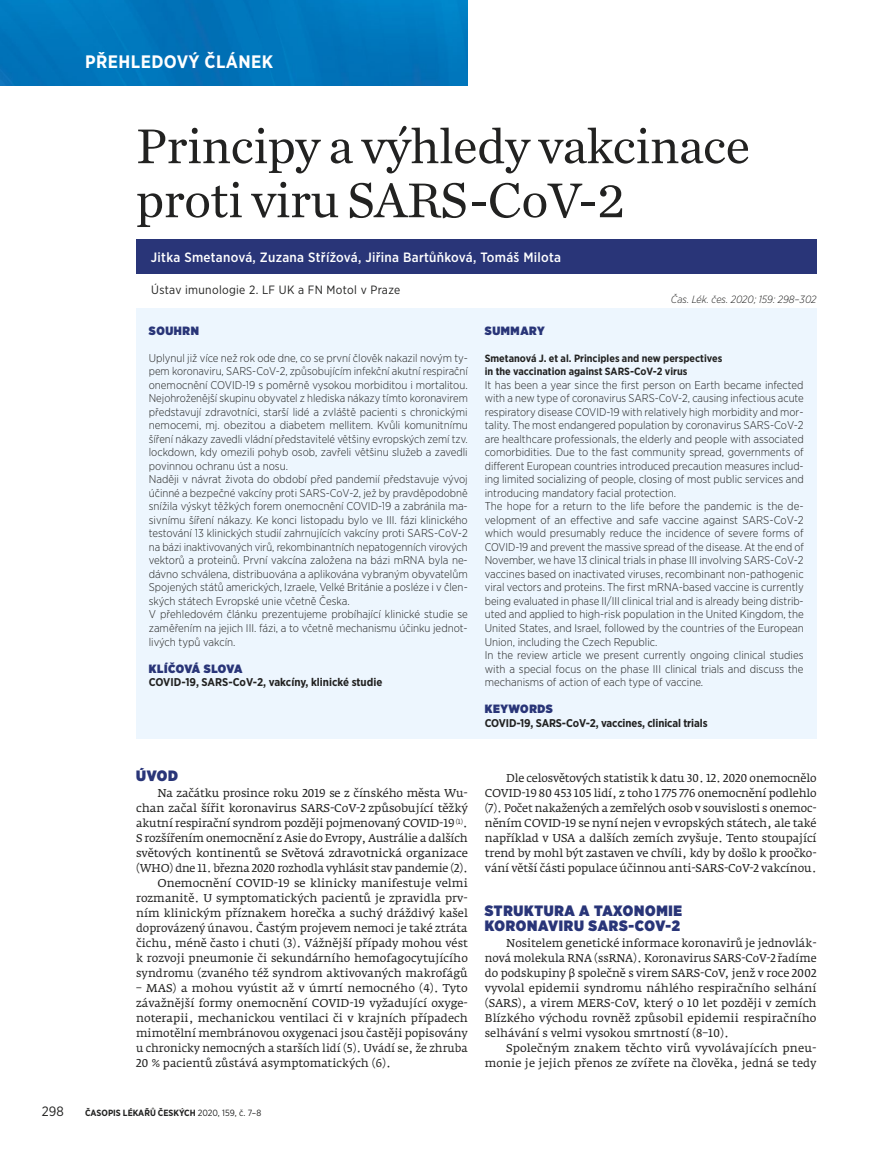
<style>
.page{position:relative;width:893px;height:1149px;background:#fff}
.page>*{position:absolute;margin:0;border:0;box-sizing:border-box;transform-origin:0 0}
.titul{font:51px/54px "Chronicle Text G1";letter-spacing:-.01em;color:#222221}
.t1{font:700 18px "Gotham Narrow";letter-spacing:.025em;color:#fff}
.mezititulek_1{font:900 15px/15px "Gotham Narrow";letter-spacing:.05em;color:#293578}
.autor_jmeno{font:500 13.5px "Gotham Narrow";letter-spacing:.02em;color:#fff}
.t2{font:13.5px "Gotham Narrow";color:#222221}
.autor_jmeno-2{font:12px "Gotham Narrow";letter-spacing:.025em;color:#222221}
.mezititulek_predek{font:900 12px "Gotham Narrow";letter-spacing:.05em;color:#293578}
.mezititulek_predek-2{font:900 12px "Gotham Narrow";letter-spacing:.025em;color:#293578}
.souhrn{font:300 11.25px/13.5px "Gotham Narrow";color:#222221;text-align:justify}
.text_NOVY{font:11.25px/15px "Fedra Serif A Pro";color:#222221;text-align:justify}
.klicova_slova{font:700 11.25px "Gotham Narrow";letter-spacing:-.01em;color:#222221}
.mezititulek_predek-3{font:700 10.5px/13.5px "Gotham Narrow";color:#222221}
.citace{font:italic 300 10.5px "Gotham Narrow";color:#222221}
.t3{font:700 9px "Gotham Narrow";color:#222221}
.s1{font-weight:400}
</style>
<div class="page">
<img style="left:0;top:0;width:468px;height:85px">
<div style="left:136px;top:308px;width:680px;height:431px;background:#edf6fe"></div>
<div style="left:136px;top:239px;width:680px;height:34px;background:#293578"></div>
<h2 class="t1" style="left:85px;top:50px;width:190px">PŘEHLEDOVÝ ČLÁNEK</h2>
<p class="titul" style="left:136px;top:116px;width:616px">Principy a výhledy vakcinace proti viru SARS-CoV-2</p>
<p class="autor_jmeno" style="left:151px;top:248px;width:412px">Jitka Smetanová, Zuzana Střížová, Jiřina Bartůňková, Tomáš Milota</p>
<p class="autor_jmeno-2" style="left:151px;top:282px;width:250px">Ústav imunologie 2. LF UK a FN Motol v Praze</p>
<p class="citace" style="left:671px;top:292px;width:147px">Čas. Lék. čes. 2020; 159: 298–302</p>
<p class="mezititulek_predek" style="left:149px;top:322px;width:52px">SOUHRN</p>
<p class="souhrn" style="left:149px;top:350px;width:321px">Uplynul již více než rok ode dne, co se první člověk nakazil novým ty&shy;pem koronaviru, SARS-CoV-2, způsobujícím infekční akutní respirační onemocnění COVID-19 s poměrně vysokou morbiditou i mortalitou.<br>Nejohroženější skupinu obyvatel z hlediska nákazy tímto koronavirem představují zdravotníci, starší lidé a zvláště pacienti s chronickými nemocemi, mj. obezitou a diabetem mellitem. Kvůli komunitnímu šíření nákazy zavedli vládní představitelé většiny evropských zemí tzv. lockdown, kdy omezili pohyb osob, zavřeli většinu služeb a zavedli povinnou ochranu úst a nosu.</p>
<p class="souhrn" style="left:149px;top:472px;width:320px">Naději v návrat života do období před pandemií představuje vývoj účinné a bezpečné vakcíny proti SARS-CoV-2, jež by pravděpodobně snížila výskyt těžkých forem onemocnění COVID-19 a zabránila ma&shy;sivnímu šíření nákazy. Ke konci listopadu bylo ve III. fázi klinického testování 13 klinických studií zahrnujících vakcíny proti SARS-CoV-2 na bázi inaktivovaných virů, rekombinantních nepatogenních virových vektorů a proteinů. První vakcína založena na bázi mRNA byla ne&shy;dávno schválena, distribuována a aplikována vybraným obyvatelům Spojených států amerických, Izraele, Velké Británie a posléze i v člen&shy;ských státech Evropské unie včetně Česka.</p>
<p class="souhrn" style="left:149px;top:607px;width:321px">V přehledovém článku prezentujeme probíhající klinické studie se zaměřením na jejich III. fázi, a to včetně mechanismu účinku jednot&shy;livých typů vakcín.</p>
<p class="mezititulek_predek-2" style="left:149px;top:660px;width:95px">KLÍČOVÁ SLOVA</p>
<p class="klicova_slova" style="left:149px;top:674px;width:235px">COVID-19, SARS-CoV-2, vakcíny, klinické studie</p>
<p class="mezititulek_1" style="left:136px;top:767px;width:44px">ÚVOD</p>
<p class="text_NOVY" style="left:136px;top:785px;width:333px;text-indent:21px">Na začátku prosince roku 2019 se z čínského města Wu&shy;chan začal šířit koronavirus SARS-CoV-2 způsobující těžký akutní respirační syndrom později pojmenovaný COVID-19 <sup>(1)</sup>.<br>S rozšířením onemocnění z Asie do Evropy, Austrálie a dalších světových kontinentů se Světová zdravotnická organizace (WHO) dne 11. března 2020 rozhodla vyhlásit stav pandemie (2).</p>
<p class="text_NOVY" style="left:136px;top:875px;width:333px;text-indent:21px">Onemocnění COVID-19 se klinicky manifestuje velmi rozmanitě. U symptomatických pacientů je zpravidla prv&shy;ním klinickým příznakem horečka a suchý dráždivý kašel doprovázený únavou. Častým projevem nemoci je také ztráta čichu, méně často i chuti (3). Vážnější případy mohou vést k rozvoji pneumonie či sekundárního hemofagocytujícího syndromu (zvaného též syndrom aktivovaných makrofágů</p>
<p class="text_NOVY" style="left:136px;top:980px;width:333px">– MAS) a mohou vyústit až v úmrtí nemocného (4). Tyto závažnější formy onemocnění COVID-19 vyžadující oxyge&shy;noterapii, mechanickou ventilaci či v krajních případech mimotělní membránovou oxygenaci jsou častěji popisovány u chronicky nemocných a starších lidí (5). Uvádí se, že zhruba 20 % pacientů zůstává asymptomatických (6).</p>
<p class="t2" style="left:42px;top:1102px;width:23px">298</p>
<p class="t3" style="left:85px;top:1106px;width:178px">ČASOPIS LÉKAŘŮ ČESKÝCH <span class="s1">2020, 159, č. 7–8</span></p>
<p class="mezititulek_predek" style="left:485px;top:322px;width:61px">SUMMARY</p>
<p class="mezititulek_predek-3" style="left:485px;top:351px;width:239px">Smetanová J. et al. Principles and new perspectives in the vaccination against SARS-CoV-2 virus</p>
<p class="souhrn" style="left:485px;top:377px;width:321px">It has been a year since the first person on Earth became infected with a new type of coronavirus SARS-CoV-2, causing infectious acute respiratory disease COVID-19 with relatively high morbidity and mor&shy;tality. The most endangered population by coronavirus SARS-CoV-2 are healthcare professionals, the elderly and people with associated comorbidities. Due to the fast community spread, governments of different European countries introduced precaution measures includ&shy;ing limited socializing of people, closing of most public services and introducing mandatory facial protection.</p>
<p class="souhrn" style="left:485px;top:499px;width:320px">The hope for a return to the life before the pandemic is the de&shy;velopment of an effective and safe vaccine against SARS-CoV-2 which would presumably reduce the incidence of severe forms of COVID-19 and prevent the massive spread of the disease. At the end of November, we have 13 clinical trials in phase III involving SARS-CoV-2 vaccines based on inactivated viruses, recombinant non-pathogenic viral vectors and proteins. The first mRNA-based vaccine is currently being evaluated in phase II/III clinical trial and is already being distrib&shy;uted and applied to high-risk population in the United Kingdom, the United States, and Israel, followed by the countries of the European Union, including the Czech Republic.</p>
<p class="souhrn" style="left:485px;top:647px;width:320px">In the review article we present currently ongoing clinical studies with a special focus on the phase III clinical trials and discuss the mechanisms of action of each type of vaccine.</p>
<p class="mezititulek_predek" style="left:485px;top:700px;width:70px">KEYWORDS</p>
<p class="klicova_slova" style="left:485px;top:715px;width:224px">COVID-19, SARS-CoV-2, vaccines, clinical trials</p>
<p class="text_NOVY" style="left:485px;top:770px;width:333px;text-indent:21px">Dle celosvětových statistik k datu 30. 12. 2020 onemocnělo COVID-19 80 453 105 lidí, z toho 1 775 776 onemocnění podlehlo (7). Počet nakažených a zemřelých osob v souvislosti s onemoc&shy;něním COVID-19 se nyní nejen v evropských státech, ale také například v USA a dalších zemích zvyšuje. Tento stoupající trend by mohl být zastaven ve chvíli, kdy by došlo k proočko&shy;vání větší části populace účinnou anti-SARS-CoV-2 vakcínou.</p>
<p class="mezititulek_1" style="left:485px;top:902px;width:199px">STRUKTURA A TAXONOMIE<br>KORONAVIRU SARS-COV-2</p>
<p class="text_NOVY" style="left:485px;top:935px;width:333px;text-indent:21px">Nositelem genetické informace koronavirů je jednovlák&shy;nová molekula RNA (ssRNA). Koronavirus SARS-CoV-2 řadíme do podskupiny β společně s virem SARS-CoV, jenž v roce 2002 vyvolal epidemii syndromu náhlého respiračního selhání (SARS), a virem MERS-CoV, který o 10 let později v zemích Blízkého východu rovněž způsobil epidemii respiračního selhávání s velmi vysokou smrtností (8–10).</p>
<p class="text_NOVY" style="left:485px;top:1040px;width:333px;text-align:right">Společným znakem těchto virů vyvolávajících pneu&shy;monie je jejich přenos ze zvířete na člověka, jedná se tedy</p>
</div>
